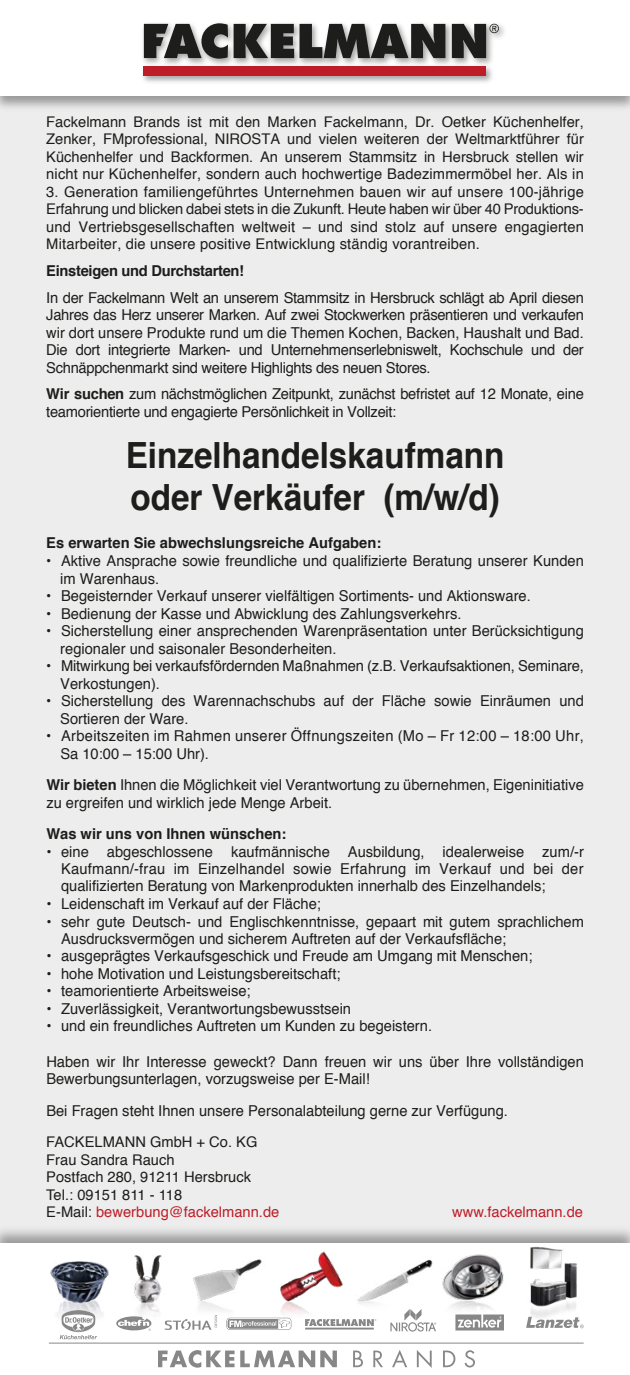
<style>
.page{position:relative;width:630px;height:1375px;background:#fff}
.page>*{position:absolute;margin:0;border:0;box-sizing:border-box;transform-origin:0 0}
.t1{font:700 36.05px/42px "Helvetica";color:#1d1d1b;scale:.92 1}
.t2{font:15.05px/17.5px "Helvetica";color:#1d1d1b}
.t3{font:15.05px/17.5px "Helvetica";letter-spacing:-.02em;color:#1d1d1b}
.t4{font:15.05px/17.5px "Helvetica";letter-spacing:.02em;color:#1d1d1b}
.t5{font:700 15.05px "Helvetica";color:#1d1d1b}
.t6{font:700 15.05px "Helvetica";letter-spacing:-.02em;color:#1d1d1b}
.t7{font:14.7px/17.5px "Helvetica";letter-spacing:.01em;color:#1d1d1b;text-align:justify}
.t8{font:14.7px "Helvetica";color:#be1d28}
.s1{font-weight:700}
.s2{color:#be1d28}
</style>
<div class="page">
<div style="left:0;top:23px;width:630px;height:1294px;background:#ededed"></div>
<div style="left:0;top:1243px;width:630px;height:131px;background:#fff"></div>
<img style="left:530px;top:1246px;width:47px;height:70px">
<img style="left:38px;top:1233px;width:487px;height:111px">
<svg style="left:305px;top:1318px;width:71px;height:11px"></svg>
<svg style="left:226px;top:1317px;width:65px;height:12px"></svg>
<svg style="left:165px;top:1314px;width:52px;height:15px"></svg>
<svg style="left:390px;top:1308px;width:46px;height:23px"></svg>
<svg style="left:60px;top:1309px;width:37px;height:29px"></svg>
<svg style="left:116px;top:1316px;width:35px;height:14px"></svg>
<svg style="left:455px;top:1314px;width:49px;height:16px"></svg>
<hr style="left:49px;top:1342px;width:535px;height:1px;background:#878787">
<svg style="left:526px;top:1316px;width:58px;height:11px"></svg>
<svg style="left:158px;top:1350px;width:179px;height:17px"></svg>
<svg style="left:353px;top:1350px;width:10px;height:16px"></svg>
<svg style="left:373px;top:1350px;width:9px;height:16px"></svg>
<svg style="left:392px;top:1350px;width:15px;height:16px"></svg>
<svg style="left:417px;top:1350px;width:15px;height:17px"></svg>
<svg style="left:443px;top:1350px;width:12px;height:16px"></svg>
<svg style="left:465px;top:1350px;width:10px;height:17px"></svg>
<img style="left:0;top:95px;width:630px;height:13px">
<div style="left:0;top:0;width:630px;height:95px;background:#fff"></div>
<img style="left:143px;top:23px;width:361px;height:60px">
<div style="left:144px;top:66px;width:342px;height:10px;background:#be1d28"></div>
<svg style="left:234px;top:24px;width:60px;height:34px;background:#4a4a48"></svg>
<svg style="left:452px;top:24px;width:47px;height:34px;background:#646463"></svg>
<svg style="left:144px;top:23px;width:84px;height:36px;background:#5c5c5b"></svg>
<svg style="left:300px;top:24px;width:145px;height:34px;background:#575756"></svg>
<p class="t7" style="left:46px;top:113px;width:539px">Fackelmann Brands ist mit den Marken Fackelmann, Dr. Oetker Küchenhelfer, Zenker, FMprofessional, NIROSTA und vielen weiteren der Weltmarktführer für Küchenhelfer und Backformen. An unserem Stammsitz in Hersbruck stellen wir nicht nur Küchenhelfer, sondern auch hochwertige Badezimmermöbel her. Als in</p>
<p class="t7" style="left:46px;top:183px;width:539px">3. Generation familiengeführtes Unternehmen bauen wir auf unsere 100-jährige Erfahrung und blicken dabei stets in die Zukunft. Heute haben wir über 40 Produktions&shy;und Vertriebsgesellschaften weltweit – und sind stolz auf unsere engagierten Mitarbeiter, die unsere positive Entwicklung ständig vorantreiben.</p>
<p class="t6" style="left:46px;top:258px;width:199px">Einsteigen und Durchstarten!</p>
<p class="t2" style="left:46px;top:289px;width:539px;text-align:justify">In der Fackelmann Welt an unserem Stammsitz in Hersbruck schlägt ab April diesen Jahres das Herz unserer Marken. Auf zwei Stockwerken präsentieren und verkaufen wir dort unsere Produkte rund um die Themen Kochen, Backen, Haushalt und Bad.<br>Die dort integrierte Marken- und Unternehmenserlebniswelt, Kochschule und der Schnäppchenmarkt sind weitere Highlights des neuen Stores.</p>
<p class="t3" style="left:46px;top:385px;width:539px"><span class="s1">Wir suchen</span> zum nächstmöglichen Zeitpunkt, zunächst befristet auf 12 Monate, eine teamorientierte und engagierte Persönlichkeit in Vollzeit:</p>
<h1 class="t1" style="left:126px;top:434px;width:413px">Einzelhandelskaufmann oder Verkäufer (m/w/d)</h1>
<p class="t5" style="left:46px;top:531px;width:336px">Es erwarten Sie abwechslungsreiche Aufgaben:</p>
<p class="t2" style="left:60px;top:552px;width:525px;text-indent:-14px">• Aktive Ansprache sowie freundliche und qualifizierte Beratung unserer Kunden im Warenhaus.</p>
<p class="t2" style="left:46px;top:587px;width:486px">• Begeisternder Verkauf unserer vielfältigen Sortiments- und Aktionsware.</p>
<p class="t2" style="left:46px;top:605px;width:417px">• Bedienung der Kasse und Abwicklung des Zahlungsverkehrs.</p>
<p class="t2" style="left:60px;top:622px;width:525px;text-indent:-14px">• Sicherstellung einer ansprechenden Warenpräsentation unter Berücksichtigung regionaler und saisonaler Besonderheiten.</p>
<p class="t2" style="left:60px;top:657px;width:525px;text-indent:-14px">• Mitwirkung bei verkaufsfördernden Maßnahmen (z.B. Verkaufsaktionen, Seminare,<br>Verkostungen).</p>
<p class="t2" style="left:60px;top:692px;width:525px;text-indent:-14px">• Sicherstellung des Warennachschubs auf der Fläche sowie Einräumen und<br>Sortieren der Ware.</p>
<p class="t4" style="left:60px;top:727px;width:525px;text-indent:-14px">• Arbeitszeiten im Rahmen unserer Öffnungszeiten (Mo – Fr 12:00 – 18:00 Uhr,<br>Sa 10:00 – 15:00 Uhr).</p>
<p class="t2" style="left:46px;top:776px;width:539px"><span class="s1">Wir bieten</span> Ihnen die Möglichkeit viel Verantwortung zu übernehmen, Eigeninitiative zu ergreifen und wirklich jede Menge Arbeit.</p>
<p class="t5" style="left:46px;top:821px;width:242px">Was wir uns von Ihnen wünschen:</p>
<p class="t2" style="left:61px;top:843px;width:524px;text-align:justify;text-indent:-15px">• eine abgeschlossene kaufmännische Ausbildung, idealerweise zum/-r Kaufmann/-frau im Einzelhandel sowie Erfahrung im Verkauf und bei der qualifizierten Beratung von Markenprodukten innerhalb des Einzelhandels;</p>
<p class="t2" style="left:46px;top:895px;width:276px">• Leidenschaft im Verkauf auf der Fläche;</p>
<p class="t2" style="left:61px;top:913px;width:524px;line-height:17px;text-indent:-15px">• sehr gute Deutsch- und Englischkenntnisse, gepaart mit gutem sprachlichem<br>Ausdrucksvermögen und sicherem Auftreten auf der Verkaufsfläche;</p>
<p class="t2" style="left:46px;top:947px;width:488px">• ausgeprägtes Verkaufsgeschick und Freude am Umgang mit Menschen;</p>
<p class="t2" style="left:46px;top:964px;width:296px">• hohe Motivation und Leistungsbereitschaft;</p>
<p class="t2" style="left:46px;top:982px;width:206px">• teamorientierte Arbeitsweise;</p>
<p class="t2" style="left:46px;top:999px;width:306px">• Zuverlässigkeit, Verantwortungsbewusstsein</p>
<p class="t2" style="left:46px;top:1017px;width:387px">• und ein freundliches Auftreten um Kunden zu begeistern.</p>
<p class="t2" style="left:46px;top:1053px;width:539px">Haben wir Ihr Interesse geweckt? Dann freuen wir uns über Ihre vollständigen<br>Bewerbungsunterlagen, vorzugsweise per E-Mail!</p>
<p class="t2" style="left:46px;top:1102px;width:463px">Bei Fragen steht Ihnen unsere Personalabteilung gerne zur Verfügung.</p>
<p class="t7" style="left:46px;top:1133px;width:235px;text-align:left">FACKELMANN GmbH + Co. KG<br>Frau Sandra Rauch<br>Postfach 280, 91211 Hersbruck<br>Tel.: 09151 811 - 118<br>E-Mail: <span class="s2">bewerbung@fackelmann.de</span></p>
<p class="t8" style="left:452px;top:1200px;width:132px">www.fackelmann.de</p>
</div>
